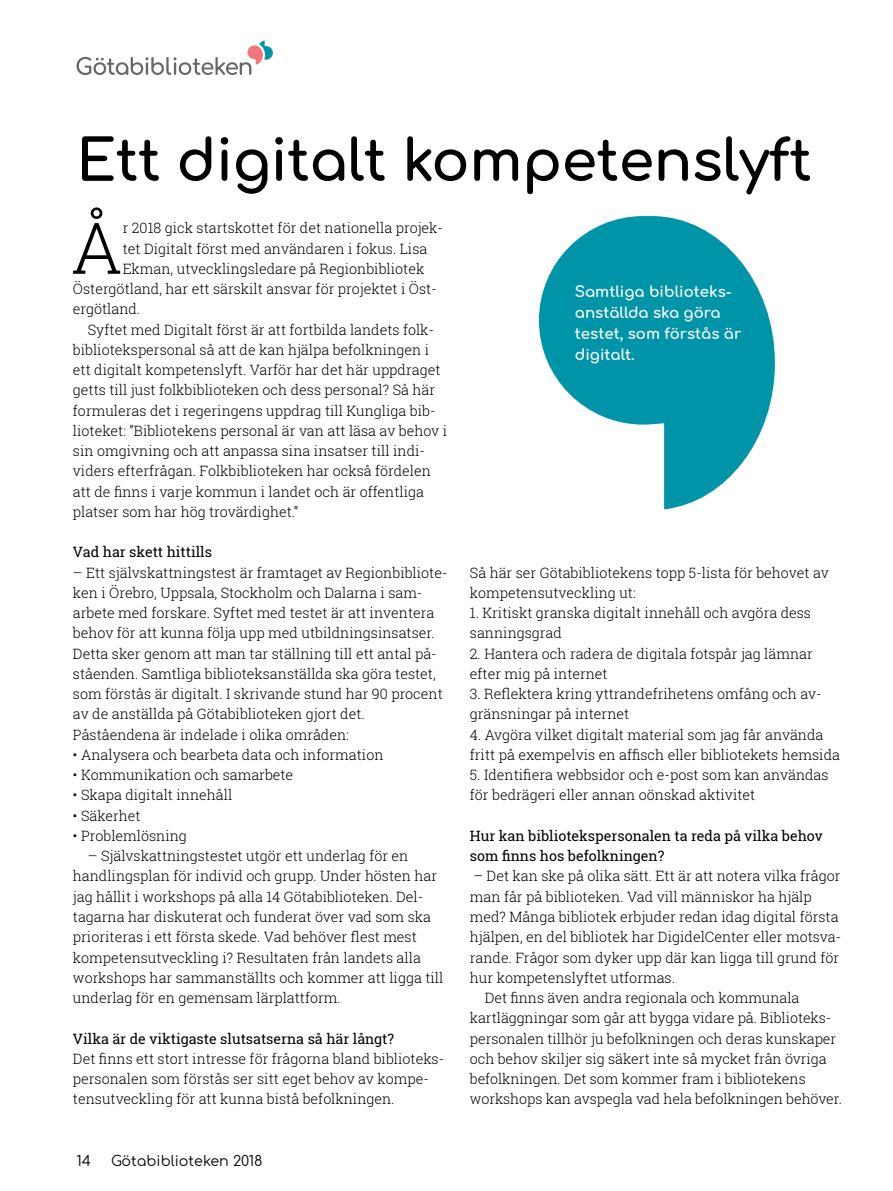
<style>
.page{position:relative;width:893px;height:1191px;background:#fff}
.page>*{position:absolute;margin:0;border:0;box-sizing:border-box;transform-origin:0 0}
.Bröd_anfang{font:300 71.25px "Roboto Slab";color:#000001}
.t1{font:700 57px "Comfortaa";letter-spacing:-.01em;color:#000001}
.t2{font:700 15px/21px "Comfortaa";color:#fff}
._2_Bröd_ej_indrag{font:300 14.25px/20.2px "Roboto Slab";color:#000001}
._1_Bröd_indrag{font:300 14.25px/20.2px "Roboto Slab";color:#000001}
.Bröd_anfang-2{font:300 14.25px "Roboto Slab";color:#000001}
._2_Bröd_ej_indrag-2{font:14.25px/20.2px "Roboto Slab";color:#000001}
.t3{font:14.25px "Comfortaa";color:#000001}
.s1{font-weight:400}
</style>
<div class="page">
<svg style="left:77px;top:40px;width:196px;height:35px"></svg>
<svg style="left:539px;top:216px;width:236px;height:293px;fill:#0094a9"></svg>
<h1 class="t1" style="left:76px;top:108px;width:737px">Ett digitalt kompetenslyft</h1>
<p class="Bröd_anfang" style="left:71px;top:199px;width:53px">Å</p>
<p class="Bröd_anfang-2" style="left:123px;top:218px;width:322px">r 2018 gick startskottet för det nationella projek-</p>
<p class="Bröd_anfang-2" style="left:123px;top:238px;width:306px">tet Digitalt först med användaren i fokus. Lisa</p>
<p class="Bröd_anfang-2" style="left:123px;top:259px;width:303px">Ekman, utvecklingsledare på Regionbibliotek</p>
<p class="Bröd_anfang-2" style="left:73px;top:279px;width:365px">Östergötland, har ett särskilt ansvar för projektet i Öst-</p>
<p class="Bröd_anfang-2" style="left:73px;top:299px;width:69px">ergötland.</p>
<p class="_1_Bröd_indrag" style="left:73px;top:319px;width:376px;text-indent:15px">Syftet med Digitalt först är att fortbilda landets folk&shy;bibliotekspersonal så att de kan hjälpa befolkningen i ett digitalt kompetenslyft. Varför har det här uppdraget getts till just folkbiblioteken och dess personal? Så här formuleras det i regeringens uppdrag till Kungliga bib&shy;lioteket: ”Bibliotekens personal är van att läsa av behov i sin omgivning och att anpassa sina insatser till indi&shy;viders efterfrågan. Folkbiblioteken har också fördelen att de finns i varje kommun i landet och är offentliga platser som har hög trovärdighet.”</p>
<p class="_2_Bröd_ej_indrag-2" style="left:73px;top:542px;width:141px">Vad har skett hittills</p>
<p class="_2_Bröd_ej_indrag" style="left:73px;top:562px;width:376px">– Ett självskattningstest är framtaget av Regionbibliote&shy;ken i Örebro, Uppsala, Stockholm och Dalarna i sam&shy;arbete med forskare. Syftet med testet är att inventera behov för att kunna följa upp med utbildningsinsatser.<br>Detta sker genom att man tar ställning till ett antal på&shy;ståenden. Samtliga biblioteksanställda ska göra testet, som förstås är digitalt. I skrivande stund har 90 procent av de anställda på Götabiblioteken gjort det.<br>Påståendena är indelade i olika områden:</p>
<p class="_2_Bröd_ej_indrag" style="left:73px;top:744px;width:312px">• Analysera och bearbeta data och information</p>
<p class="_2_Bröd_ej_indrag" style="left:73px;top:764px;width:222px">• Kommunikation och samarbete</p>
<p class="_2_Bröd_ej_indrag" style="left:73px;top:785px;width:161px">• Skapa digitalt innehåll</p>
<p class="_2_Bröd_ej_indrag" style="left:73px;top:805px;width:69px">• Säkerhet</p>
<p class="_2_Bröd_ej_indrag" style="left:73px;top:825px;width:115px">• Problemlösning</p>
<p class="_1_Bröd_indrag" style="left:73px;top:845px;width:372px;text-indent:15px">– Självskattningstestet utgör ett underlag för en handlingsplan för individ och grupp. Under hösten har jag hållit i workshops på alla 14 Götabiblioteken. Del&shy;tagarna har diskuterat och funderat över vad som ska prioriteras i ett första skede. Vad behöver flest mest kompetensutveckling i? Resultaten från landets alla workshops har sammanställts och kommer att ligga till underlag för en gemensam lärplattform.</p>
<p class="_2_Bröd_ej_indrag" style="left:73px;top:1028px;width:371px"><span class="s1">Vilka är de viktigaste slutsatserna så här långt?<br></span>Det finns ett stort intresse för frågorna bland biblioteks&shy;personalen som förstås ser sitt eget behov av kompe&shy;tensutveckling för att kunna bistå befolkningen.</p>
<p class="t3" style="left:77px;top:1148px;width:16px">14</p>
<p class="t3" style="left:111px;top:1148px;width:153px">Götabiblioteken 2018</p>
<p class="t2" style="left:575px;top:279px;width:168px">Samtliga biblioteks&shy;anställda ska göra testet, som förstås är digitalt.</p>
<p class="_2_Bröd_ej_indrag" style="left:470px;top:562px;width:360px">Så här ser Götabibliotekens topp 5-lista för behovet av kompetensutveckling ut:</p>
<p class="_2_Bröd_ej_indrag" style="left:470px;top:602px;width:343px">1. Kritiskt granska digitalt innehåll och avgöra dess sanningsgrad</p>
<p class="_2_Bröd_ej_indrag" style="left:470px;top:643px;width:344px">2. Hantera och radera de digitala fotspår jag lämnar efter mig på internet</p>
<p class="_2_Bröd_ej_indrag" style="left:470px;top:683px;width:353px">3. Reflektera kring yttrandefrihetens omfång och av&shy;gränsningar på internet</p>
<p class="_2_Bröd_ej_indrag" style="left:470px;top:724px;width:372px">4. Avgöra vilket digitalt material som jag får använda fritt på exempelvis en affisch eller bibliotekets hemsida</p>
<p class="_2_Bröd_ej_indrag" style="left:470px;top:764px;width:360px">5. Identifiera webbsidor och e-post som kan användas för bedrägeri eller annan oönskad aktivitet</p>
<p class="_2_Bröd_ej_indrag-2" style="left:470px;top:825px;width:354px">Hur kan bibliotekspersonalen ta reda på vilka behov som finns hos befolkningen?</p>
<p class="_2_Bröd_ej_indrag" style="left:470px;top:866px;width:373px">– Det kan ske på olika sätt. Ett är att notera vilka frågor man får på biblioteken. Vad vill människor ha hjälp med? Många bibliotek erbjuder redan idag digital första hjälpen, en del bibliotek har DigidelCenter eller motsva&shy;rande. Frågor som dyker upp där kan ligga till grund för hur kompetenslyftet utformas.</p>
<p class="_1_Bröd_indrag" style="left:470px;top:987px;width:374px;text-indent:15px">Det finns även andra regionala och kommunala kartläggningar som går att bygga vidare på. Biblioteks&shy;personalen tillhör ju befolkningen och deras kunskaper och behov skiljer sig säkert inte så mycket från övriga befolkningen. Det som kommer fram i bibliotekens workshops kan avspegla vad hela befolkningen behöver.</p>
</div>
